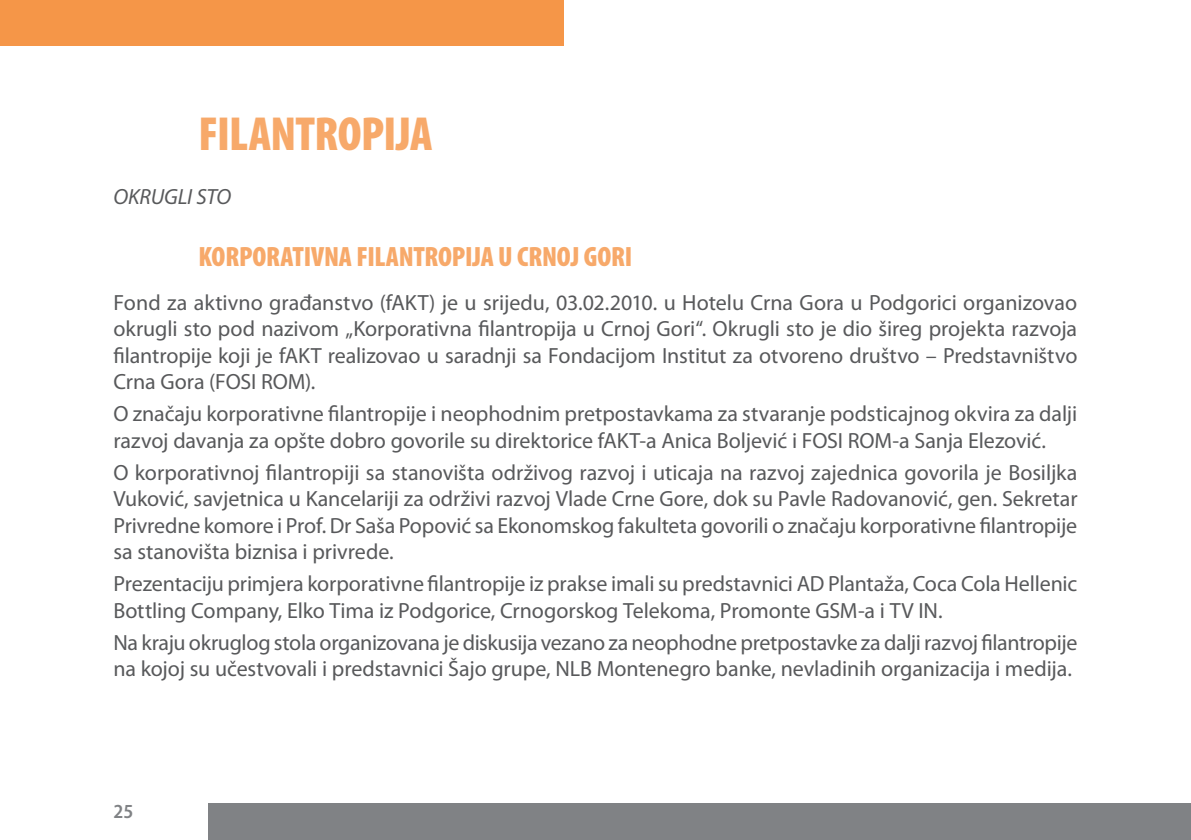
<style>
.page{position:relative;width:1191px;height:840px;background:#fff}
.page>*{position:absolute;margin:0;border:0;box-sizing:border-box;transform-origin:0 0}
.t1{font:900 condensed 48px "Myriad Pro";letter-spacing:-.015em;color:#f7a96a}
.t2{font:900 condensed 28px "Myriad Pro";letter-spacing:-.01em;color:#f7a96a}
.t3{font:22px/26.4px "Myriad Pro";letter-spacing:-.005em;color:#58595b}
.t4{font:italic 22px "Myriad Pro";letter-spacing:-.01em;color:#58595b}
.t5{font:600 semi-condensed 20px "Myriad Pro";color:#808285}
</style>
<div class="page">
<div style="left:0;top:0;width:563px;height:45px;background:#f59648"></div>
<div style="left:208px;top:802px;width:983px;height:37px;background:#808285"></div>
<h1 class="t1" style="left:198px;top:107px;width:236px">FILANTROPIJA</h1>
<p class="t4" style="left:113px;top:183px;width:119px">OKRUGLI STO</p>
<p class="t2" style="left:198px;top:241px;width:435px">KORPORATIVNA FILANTROPIJA U CRNOJ GORI</p>
<p class="t3" style="left:113px;top:289px;width:965px;text-align:justify">Fond za aktivno građanstvo (fAKT) je u srijedu, 03.02.2010. u Hotelu Crna Gora u Podgorici organizovao okrugli sto pod nazivom „Korporativna filantropija u Crnoj Gori“. Okrugli sto je dio šireg projekta razvoja filantropije koji je fAKT realizovao u saradnji sa Fondacijom Institut za otvoreno društvo – Predstavništvo Crna Gora (FOSI ROM).</p>
<p class="t3" style="left:113px;top:400px;width:965px">O značaju korporativne filantropije i neophodnim pretpostavkama za stvaranje podsticajnog okvira za dalji razvoj davanja za opšte dobro govorile su direktorice fAKT-a Anica Boljević i FOSI ROM-a Sanja Elezović.</p>
<p class="t3" style="left:113px;top:458px;width:965px;text-align:justify">O korporativnoj filantropiji sa stanovišta održivog razvoj i uticaja na razvoj zajednica govorila je Bosiljka Vuković, savjetnica u Kancelariji za održivi razvoj Vlade Crne Gore, dok su Pavle Radovanović, gen. Sekretar Privredne komore i Prof. Dr Saša Popović sa Ekonomskog fakulteta govorili o značaju korporativne filantropije sa stanovišta biznisa i privrede.</p>
<p class="t3" style="left:113px;top:570px;width:965px">Prezentaciju primjera korporativne filantropije iz prakse imali su predstavnici AD Plantaža, Coca Cola Hellenic<br>Bottling Company, Elko Tima iz Podgorice, Crnogorskog Telekoma, Promonte GSM-a i TV IN.</p>
<p class="t3" style="left:113px;top:628px;width:965px">Na kraju okruglog stola organizovana je diskusija vezano za neophodne pretpostavke za dalji razvoj filantropije na kojoj su učestvovali i predstavnici Šajo grupe, NLB Montenegro banke, nevladinih organizacija i medija.</p>
<p class="t5" style="left:113px;top:800px;width:21px">25</p>
</div>
